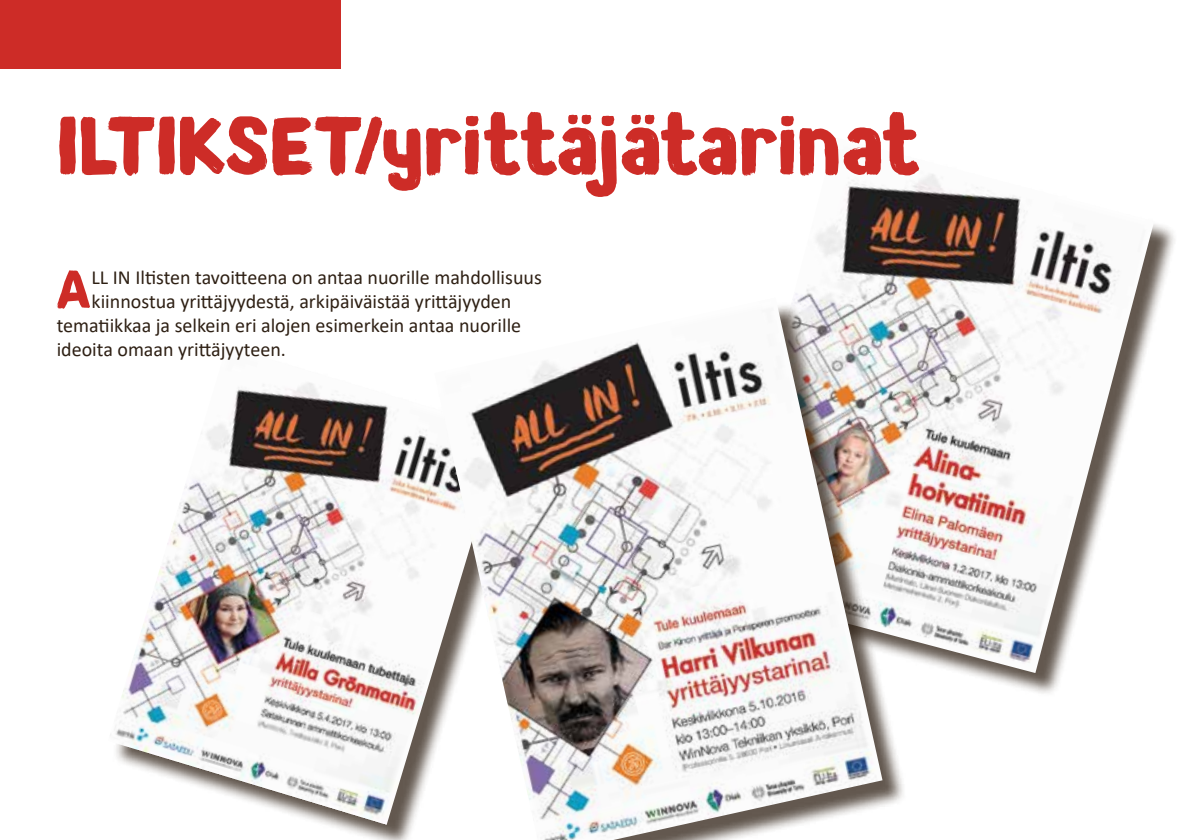
<style>
.page{position:relative;width:1191px;height:840px;background:#fff}
.page>*{position:absolute;margin:0;border:0;box-sizing:border-box;transform-origin:0 0}
.t1{font:84px "DK Avontuur";letter-spacing:-.015em;color:#cd2c27}
.t2{font:54.2px "DK Avontuur";color:#cd2c27}
.t3{font:20px "Calibri";color:#2e2014}
</style>
<div class="page">
<div style="left:0;top:0;width:340px;height:68px;background:#cd2c27"></div>
<div style="left:112px;top:350px;width:417px;height:489px;background:#2e2014;opacity:.75"></div>
<img style="left:110px;top:350px;width:324px;height:474px">
<div style="left:720px;top:141px;width:457px;height:555px;background:#2e2014;opacity:.75"></div>
<img style="left:720px;top:141px;width:434px;height:531px">
<div style="left:438px;top:301px;width:468px;height:538px;background:#2e2014;opacity:.75"></div>
<img style="left:434px;top:297px;width:448px;height:542px">
<h1 class="t1" style="left:57px;top:97px;width:866px">ILTIKSET/yrittäjätarinat</h1>
<h2 class="t2" style="left:55px;top:258px;width:38px">A</h2>
<p class="t3" style="left:92px;top:264px;width:452px">LL IN Iltisten tavoitteena on antaa nuorille mahdollisuus</p>
<p class="t3" style="left:92px;top:288px;width:421px">kiinnostua yrittäjyydestä, arkipäiväistää yrittäjyyden</p>
<p class="t3" style="left:57px;top:312px;width:466px">tematiikkaa ja selkein eri alojen esimerkein antaa nuorille</p>
<p class="t3" style="left:57px;top:336px;width:231px">ideoita omaan yrittäjyyteen.</p>
</div>
